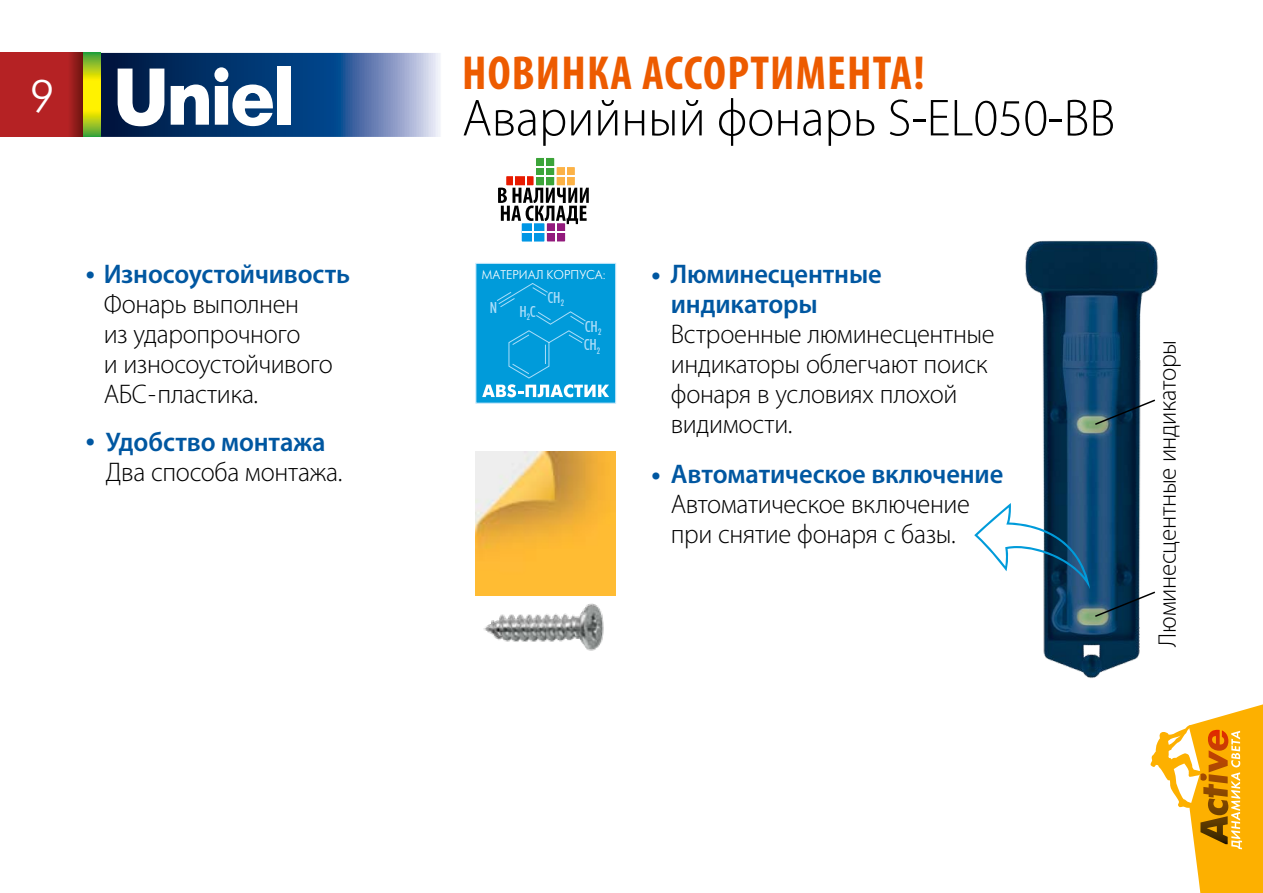
<style>
.page{position:relative;width:1263px;height:893px;background:#fff}
.page>*{position:absolute;margin:0;border:0;box-sizing:border-box;transform-origin:0 0}
.t1{font:300 52.5px "Myriad Pro";color:#000}
.t2{font:700 condensed 48px "Myriad Pro";letter-spacing:.025em;color:#ed5b00}
.t3{font:45px "Futuris Light C";color:#fff}
.t4{font:300 27px/30px "Myriad Pro";letter-spacing:-.015em;color:#000}
.t5{font:600 27px/30px "Myriad Pro";letter-spacing:-.005em;color:#0057a1}
.t6{font:700 27px "Myriad Pro";color:#0057a1}
.t7{font:300 25.5px "Myriad Pro";letter-spacing:-.015em;color:#000}
.t8{font:16.8px "Futura Condensed Plain";color:#aaddf9}
.t9{font:12.6px "Futuris Light C";color:#fff}
.s1{font-weight:700;color:#0057a1}
.s2{font-weight:600;color:#0057a1}
.s3{font-weight:700}
</style>
<div class="page">
<svg style="left:101px;top:53px;width:339px;height:84px;background:#3c6194"></svg>
<svg style="left:118px;top:69px;width:46px;height:57px"></svg>
<svg style="left:171px;top:67px;width:102px;height:59px"></svg>
<div style="left:277px;top:66px;width:13px;height:59px;background:#fff"></div>
<svg style="left:0;top:53px;width:84px;height:84px;background:#ae2221"></svg>
<svg style="left:84px;top:53px;width:17px;height:84px"></svg>
<svg style="left:1150px;top:733px;width:113px;height:160px"></svg>
<img style="left:1025px;top:240px;width:238px;height:493px">
<div style="left:1171px;top:222px;width:32px;height:246px;background:#fff"></div>
<img style="left:475px;top:451px;width:140px;height:138px">
<img style="left:475px;top:589px;width:141px;height:62px">
<div style="left:475px;top:263px;width:141px;height:141px;background:#009bda;border:1px solid #c6e8fb"></div>
<svg style="left:482px;top:283px;width:127px;height:114px"></svg>
<svg style="left:1093px;top:398px;width:64px;height:28px"></svg>
<svg style="left:974px;top:503px;width:183px;height:115px"></svg>
<div style="left:536px;top:158px;width:18px;height:27px;background:#3ca439"></div>
<hr style="left:544px;top:158px;width:2px;height:27px;background:#fff">
<svg style="left:522px;top:223px;width:22px;height:19px"></svg>
<svg style="left:498px;top:166px;width:91px;height:75px"></svg>
<h3 class="t3" style="left:30px;top:74px;width:26px">9</h3>
<h2 class="t2" style="left:462px;top:43px;width:464px">НОВИНКА АССОРТИМЕНТА!</h2>
<h1 class="t1" style="left:462px;top:89px;width:655px">Аварийный фонарь S-EL050-BB</h1>
<p class="t4" style="left:104px;top:260px;width:248px;text-indent:-18px"><span class="s1">•</span> <span class="s2">Износоустойчивость<br></span>Фонарь выполнен<br>из ударопрочного<br>и износоустойчивого<br>АБС-пластика.</p>
<p class="t5" style="left:671px;top:259px;width:212px;text-indent:-19px"><span class="s3">•</span> Люминесцентные индикаторы</p>
<p class="t9" style="left:482px;top:268px;width:125px">МАТЕРИАЛ КОРПУСА:</p>
<p class="t8" style="left:548px;top:288px;width:18px">CH<sub>2</sub></p>
<p class="t8" style="left:490px;top:298px;width:8px">N</p>
<p class="t8" style="left:520px;top:301px;width:17px">H<sub>2</sub>C</p>
<p class="t8" style="left:585px;top:317px;width:18px">CH<sub>2</sub></p>
<p class="t4" style="left:671px;top:320px;width:325px">Встроенные люминесцентные индикаторы облегчают поиск фонаря в условиях плохой видимости.</p>
<p class="t8" style="left:584px;top:335px;width:18px">CH<sub>2</sub></p>
<p class="t5" style="left:106px;top:426px;width:221px">Удобство монтажа</p>
<p class="t4" style="left:106px;top:458px;width:238px">Два способа монтажа.</p>
<p class="t6" style="left:86px;top:423px;width:11px">•</p>
<p class="t4" style="left:671px;top:459px;width:334px;text-indent:-19px"><span class="s1">•</span> <span class="s2">Автоматическое включение<br></span>Автоматическое включение при снятие фонаря с базы.</p>
<p class="t7" style="left:1153px;top:646px;width:308px;rotate:-90deg">Люминесцентные индикаторы</p>
</div>
